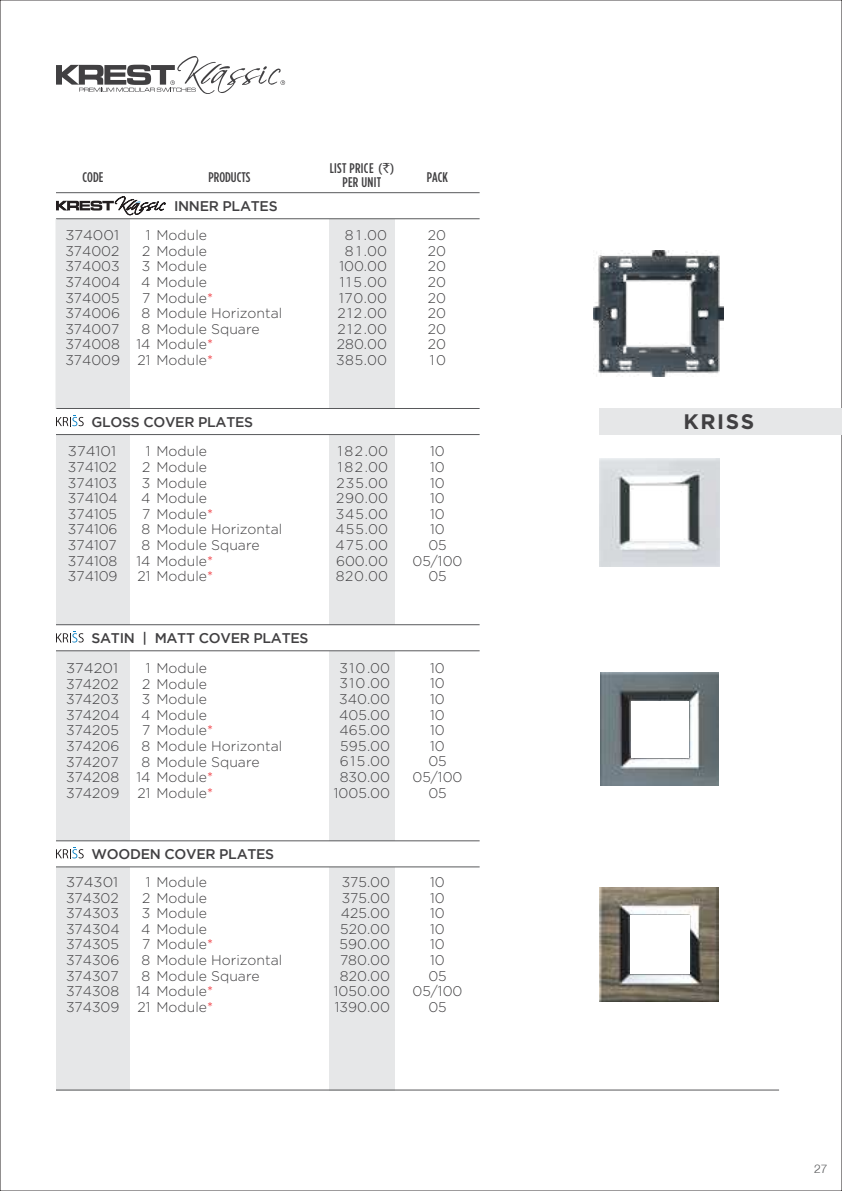
<style>
.page{position:relative;width:842px;height:1191px;background:#fff}
.page>*{position:absolute;margin:0;border:0;box-sizing:border-box;transform-origin:0 0}
.t1{font:700 21px "Gotham";letter-spacing:.08em;color:#414042}
.t2{font:300 14px/15.6px "Gotham";color:#414042;text-align:center}
.t3{font:300 14px/15.6px "Gotham";color:#414042;text-align:justify;scale:1.06 1}
.t4{font:500 14px "Gotham";letter-spacing:-.02em;color:#414042}
.t5{font:500 14px/14px "Gotham Condensed";letter-spacing:.025em;color:#414042;text-align:center}
.t6{font:500 14px "Gotham Condensed";color:#414042}
.t7{font:300 12px "Helvetica Neue";color:#58595b}
.s1{font-family:"Rupee Foradian";font-weight:400}
.s2{color:#ed1d24}
</style>
<div class="page">
<div style="left:599px;top:408px;width:243px;height:26px;background:#e6e7e8"></div>
<img style="left:594px;top:251px;width:130px;height:125px">
<img style="left:600px;top:458px;width:119px;height:109px">
<svg style="left:56px;top:193px;width:110px;height:22px"></svg>
<div style="left:329px;top:219px;width:66px;height:190px;background:#e6e7e8"></div>
<div style="left:56px;top:219px;width:74px;height:190px;background:#e6e7e8"></div>
<hr style="left:56px;top:192px;width:424px;height:1px;background:#58595b">
<hr style="left:56px;top:218px;width:424px;height:1px;background:#58595b">
<svg style="left:56px;top:415px;width:28px;height:11px"></svg>
<hr style="left:56px;top:408px;width:424px;height:1px;background:#58595b">
<div style="left:329px;top:434px;width:66px;height:190px;background:#e6e7e8"></div>
<div style="left:56px;top:434px;width:74px;height:190px;background:#e6e7e8"></div>
<hr style="left:56px;top:434px;width:424px;height:1px;background:#58595b">
<svg style="left:56px;top:631px;width:28px;height:11px"></svg>
<hr style="left:56px;top:624px;width:424px;height:1px;background:#58595b">
<div style="left:329px;top:651px;width:66px;height:189px;background:#e6e7e8"></div>
<div style="left:56px;top:651px;width:74px;height:189px;background:#e6e7e8"></div>
<hr style="left:56px;top:650px;width:424px;height:1px;background:#58595b">
<div style="left:329px;top:867px;width:66px;height:223px;background:#e6e7e8"></div>
<div style="left:56px;top:867px;width:74px;height:223px;background:#e6e7e8"></div>
<svg style="left:56px;top:847px;width:28px;height:11px"></svg>
<hr style="left:56px;top:840px;width:424px;height:1px;background:#58595b">
<hr style="left:56px;top:866px;width:424px;height:1px;background:#58595b">
<svg style="left:56px;top:56px;width:229px;height:38px"></svg>
<hr style="left:56px;top:1089px;width:723px;height:1px;background:#58595b">
<img style="left:601px;top:673px;width:117px;height:112px">
<div style="left:631px;top:701px;width:58px;height:56px;background:#fff"></div>
<img style="left:600px;top:887px;width:119px;height:114px">
<div style="left:630px;top:915px;width:59px;height:58px;background:#fff"></div>
<p class="t5" style="left:330px;top:162px;width:66px">LIST PRICE (<span class="s1">`</span>)<br>PER UNIT</p>
<p class="t6" style="left:82px;top:171px;width:22px">CODE</p>
<p class="t6" style="left:209px;top:171px;width:43px">PRODUCTS</p>
<p class="t6" style="left:427px;top:171px;width:23px">PACK</p>
<p class="t4" style="left:174px;top:200px;width:105px">INNER PLATES</p>
<p class="t3" style="left:65px;top:228px;width:54px">374001<br>374002<br>374003<br>374004<br>374005<br>374006<br>374007<br>374008<br>374009</p>
<p class="t2" style="left:146px;top:228px;width:63px">1 Module</p>
<p class="t2" style="left:142px;top:243px;width:66px">2 Module</p>
<p class="t2" style="left:142px;top:259px;width:67px">3 Module</p>
<p class="t2" style="left:141px;top:275px;width:67px">4 Module</p>
<p class="t2" style="left:142px;top:290px;width:72px">7 Module<span class="s2">*</span></p>
<p class="t2" style="left:142px;top:306px;width:142px">8 Module Horizontal</p>
<p class="t2" style="left:142px;top:321px;width:120px">8 Module Square</p>
<p class="t2" style="left:136px;top:337px;width:78px">14 Module<span class="s2">*</span></p>
<p class="t2" style="left:137px;top:353px;width:77px">21 Module<span class="s2">*</span></p>
<p class="t4" style="left:91px;top:416px;width:163px">GLOSS COVER PLATES</p>
<p class="t3" style="left:68px;top:444px;width:49px;text-align:left">374101<br>374102<br>374103<br>374104<br>374105<br>374106<br>374107<br>374108<br>374109</p>
<p class="t2" style="left:146px;top:444px;width:63px">1 Module</p>
<p class="t2" style="left:142px;top:460px;width:66px">2 Module</p>
<p class="t2" style="left:142px;top:475px;width:67px">3 Module</p>
<p class="t2" style="left:141px;top:491px;width:67px">4 Module</p>
<p class="t2" style="left:142px;top:506px;width:72px">7 Module<span class="s2">*</span></p>
<p class="t2" style="left:142px;top:522px;width:142px">8 Module Horizontal</p>
<p class="t2" style="left:142px;top:538px;width:120px">8 Module Square</p>
<p class="t2" style="left:136px;top:553px;width:78px">14 Module<span class="s2">*</span></p>
<p class="t2" style="left:137px;top:569px;width:77px">21 Module<span class="s2">*</span></p>
<p class="t4" style="left:91px;top:631px;width:219px">SATIN | MATT COVER PLATES</p>
<p class="t3" style="left:66px;top:660px;width:52px">374201<br>374202<br>374203<br>374204<br>374205<br>374206<br>374207<br>374208<br>374209</p>
<p class="t2" style="left:146px;top:660px;width:63px">1 Module</p>
<p class="t2" style="left:142px;top:676px;width:66px">2 Module</p>
<p class="t2" style="left:142px;top:692px;width:67px">3 Module</p>
<p class="t2" style="left:141px;top:707px;width:67px">4 Module</p>
<p class="t2" style="left:142px;top:723px;width:72px">7 Module<span class="s2">*</span></p>
<p class="t2" style="left:142px;top:738px;width:142px">8 Module Horizontal</p>
<p class="t2" style="left:142px;top:754px;width:120px">8 Module Square</p>
<p class="t2" style="left:136px;top:770px;width:78px">14 Module<span class="s2">*</span></p>
<p class="t2" style="left:138px;top:785px;width:77px">21 Module<span class="s2">*</span></p>
<p class="t4" style="left:91px;top:848px;width:184px">WOODEN COVER PLATES</p>
<p class="t3" style="left:66px;top:874px;width:52px">374301<br>374302<br>374303<br>374304<br>374305<br>374306<br>374307<br>374308<br>374309</p>
<p class="t2" style="left:146px;top:874px;width:63px">1 Module</p>
<p class="t2" style="left:142px;top:890px;width:66px">2 Module</p>
<p class="t2" style="left:142px;top:906px;width:67px">3 Module</p>
<p class="t2" style="left:141px;top:921px;width:67px">4 Module</p>
<p class="t2" style="left:142px;top:937px;width:72px">7 Module<span class="s2">*</span></p>
<p class="t2" style="left:142px;top:952px;width:142px">8 Module Horizontal</p>
<p class="t2" style="left:142px;top:968px;width:120px">8 Module Square</p>
<p class="t2" style="left:136px;top:984px;width:78px">14 Module<span class="s2">*</span></p>
<p class="t2" style="left:137px;top:999px;width:77px">21 Module<span class="s2">*</span></p>
<p class="t2" style="left:336px;top:228px;width:53px;text-align:right">81.00<br>81.00<br>100.00<br>115.00<br>170.00<br>212.00<br>212.00<br>280.00<br>385.00</p>
<p class="t2" style="left:428px;top:228px;width:20px;text-align:justify">20<br>20<br>20<br>20<br>20<br>20<br>20<br>20<br>10</p>
<p class="t2" style="left:335px;top:444px;width:54px;text-align:justify">182.00<br>182.00<br>235.00<br>290.00<br>345.00<br>455.00<br>475.00<br>600.00<br>820.00</p>
<p class="t2" style="left:413px;top:444px;width:51px">10<br>10<br>10<br>10<br>10<br>10<br>05<br>05/100<br>05</p>
<p class="t2" style="left:334px;top:660px;width:58px">310.00<br>310.00<br>340.00<br>405.00<br>465.00<br>595.00<br>615.00<br>830.00<br>1005.00</p>
<p class="t2" style="left:413px;top:660px;width:51px">10<br>10<br>10<br>10<br>10<br>10<br>05<br>05/100<br>05</p>
<p class="t2" style="left:334px;top:874px;width:58px">375.00<br>375.00<br>425.00<br>520.00<br>590.00<br>780.00<br>820.00<br>1050.00<br>1390.00</p>
<p class="t2" style="left:413px;top:874px;width:51px">10<br>10<br>10<br>10<br>10<br>10<br>05<br>05/100<br>05</p>
<h1 class="t1" style="left:683px;top:412px;width:72px">KRISS</h1>
<p class="t7" style="left:814px;top:1163px;width:15px">27</p>
</div>
